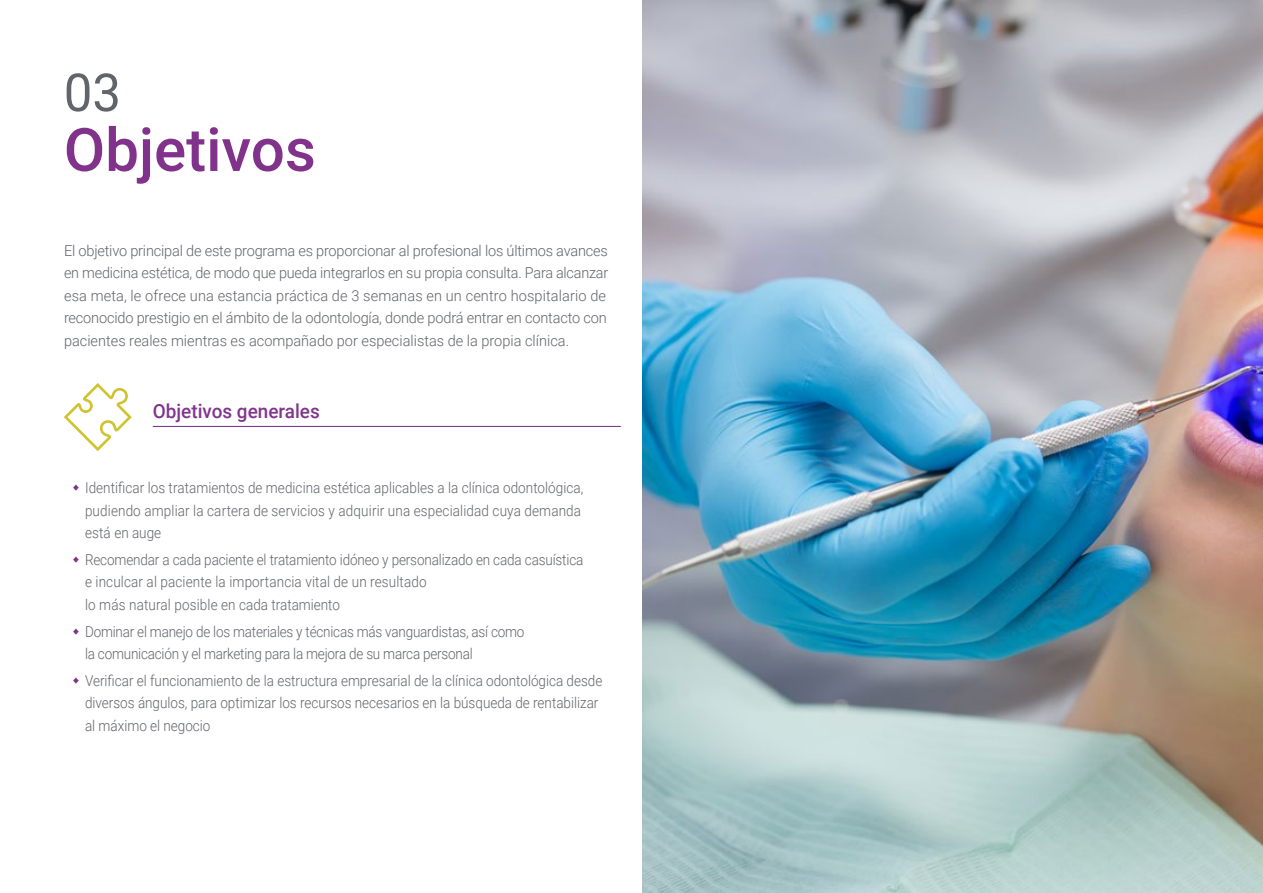
<style>
.page{position:relative;width:1263px;height:893px;background:#fff}
.page>*{position:absolute;margin:0;border:0;box-sizing:border-box;transform-origin:0 0}
.t1{font:500 60px "Roboto";color:#81328a}
.t2{font:52.5px "Roboto";color:#61646a}
.t3{font:500 19.5px "Roboto";color:#80368c}
.t4{font:300 15px/22.5px "Roboto";color:#61646a;scale:.9 1}
.t5{font:300 15px/22.5px "Roboto";color:#61646a}
</style>
<div class="page">
<hr style="left:153px;top:426px;width:468px;height:1px;background:#80388d">
<svg style="left:64px;top:383px;width:68px;height:68px"></svg>
<img style="left:642px;top:0;width:621px;height:893px">
<h2 class="t2" style="left:64px;top:56px;width:59px">03</h2>
<h1 class="t1" style="left:64px;top:108px;width:254px">Objetivos</h1>
<p class="t5" style="left:64px;top:239px;width:546px">El objetivo principal de este programa es proporcionar al profesional los últimos avances en medicina estética, de modo que pueda integrarlos en su propia consulta. Para alcanzar esa meta, le ofrece una estancia práctica de 3 semanas en un centro hospitalario de reconocido prestigio en el ámbito de la odontología, donde podrá entrar en contacto con pacientes reales mientras es acompañado por especialistas de la propia clínica.</p>
<h3 class="t3" style="left:153px;top:397px;width:169px">Objetivos generales</h3>
<p class="t4" style="left:85px;top:476px;width:555px">Identificar los tratamientos de medicina estética aplicables a la clínica odontológica, pudiendo ampliar la cartera de servicios y adquirir una especialidad cuya demanda está en auge</p>
<p class="t4" style="left:85px;top:548px;width:555px">Recomendar a cada paciente el tratamiento idóneo y personalizado en cada casuística e inculcar al paciente la importancia vital de un resultado<br>lo más natural posible en cada tratamiento</p>
<p class="t4" style="left:85px;top:619px;width:490px">Dominar el manejo de los materiales y técnicas más vanguardistas, así como la comunicación y el marketing para la mejora de su marca personal</p>
<p class="t4" style="left:85px;top:669px;width:576px">Verificar el funcionamiento de la estructura empresarial de la clínica odontológica desde diversos ángulos, para optimizar los recursos necesarios en la búsqueda de rentabilizar al máximo el negocio</p>
</div>
